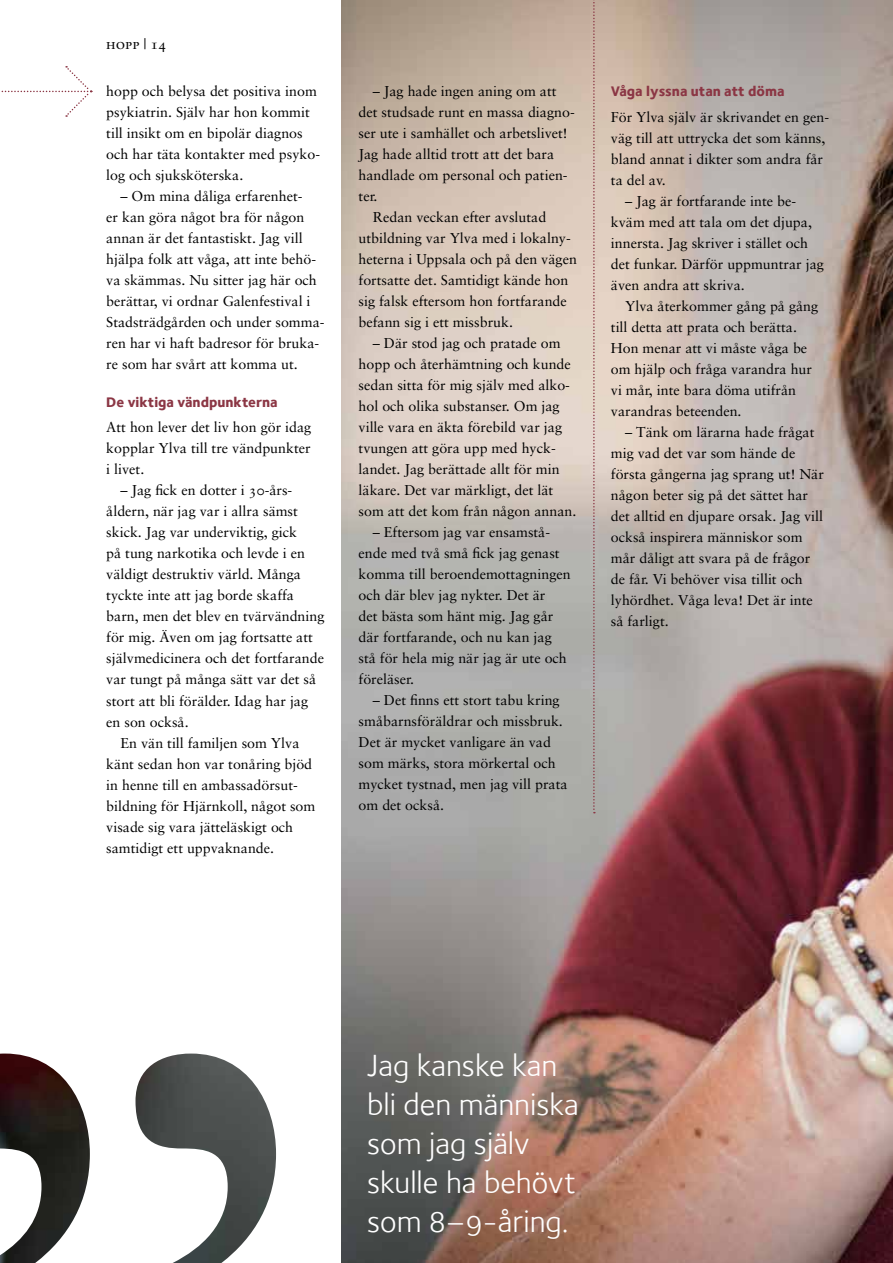
<style>
.page{position:relative;width:893px;height:1263px;background:#fff}
.page>*{position:absolute;margin:0;border:0;box-sizing:border-box;transform-origin:0 0}
.t1{font:31.5px/39px "Foundry Sterling Book OSF";color:#fff}
.t2{font:14.25px/21px "Sabon Roman Os F";color:#000}
.t3{font:14.25px "Foundry Sterling Extra Bold OSF";color:#8b3644}
.t4{font:14.25px "Sabon Roman SC";color:#000}
</style>
<div class="page">
<img style="left:342px;top:0;width:551px;height:1263px">
<img style="left:0;top:1053px;width:276px;height:210px">
<svg style="left:1px;top:66px;width:91px;height:51px"></svg>
<svg style="left:593px;top:0;width:2px;height:813px;background:#ba9b97"></svg>
<p class="t4" style="left:106px;top:36px;width:62px">hopp | 14</p>
<p class="t2" style="left:106px;top:80px;width:215px">hopp och belysa det positiva inom psykiatrin. Själv har hon kommit till insikt om en bipolär diagnos och har täta kontakter med psyko&shy;log och sjuksköterska.</p>
<p class="t2" style="left:106px;top:185px;width:220px;text-indent:14px">– Om mina dåliga erfarenhet-<br>er kan göra något bra för någon annan är det fantastiskt. Jag vill hjälpa folk att våga, att inte behö&shy;va skämmas. Nu sitter jag här och berättar, vi ordnar Galenfestival i<br>Stadsträdgården och under somma&shy;ren har vi haft badresor för bruka&shy;re som har svårt att komma ut.</p>
<p class="t3" style="left:106px;top:393px;width:173px">De viktiga vändpunkterna</p>
<p class="t2" style="left:106px;top:417px;width:207px;text-align:justify">Att hon lever det liv hon gör idag kopplar Ylva till tre vändpunkter i livet.</p>
<p class="t2" style="left:121px;top:480px;width:173px">– Jag fick en dotter i 30-års-</p>
<p class="t2" style="left:106px;top:501px;width:193px">åldern, när jag var i allra sämst</p>
<p class="t2" style="left:106px;top:522px;width:192px">skick. Jag var underviktig, gick</p>
<p class="t2" style="left:106px;top:543px;width:200px">på tung narkotika och levde i en</p>
<p class="t2" style="left:106px;top:564px;width:196px">väldigt destruktiv värld. Många</p>
<p class="t2" style="left:106px;top:585px;width:189px">tyckte inte att jag borde skaffa</p>
<p class="t2" style="left:106px;top:606px;width:220px">barn, men det blev en tvärvändning</p>
<p class="t2" style="left:106px;top:627px;width:208px">för mig. Även om jag fortsatte att</p>
<p class="t2" style="left:106px;top:648px;width:219px">självmedicinera och det fortfarande</p>
<p class="t2" style="left:106px;top:669px;width:211px">var tungt på många sätt var det så</p>
<p class="t2" style="left:106px;top:690px;width:203px">stort att bli förälder. Idag har jag</p>
<p class="t2" style="left:106px;top:711px;width:84px">en son också.</p>
<p class="t2" style="left:121px;top:732px;width:180px">En vän till familjen som Ylva</p>
<p class="t2" style="left:106px;top:753px;width:207px">känt sedan hon var tonåring bjöd</p>
<p class="t2" style="left:106px;top:774px;width:193px">in henne till en ambassadörsut-</p>
<p class="t2" style="left:106px;top:795px;width:211px">bildning för Hjärnkoll, något som</p>
<p class="t2" style="left:106px;top:816px;width:188px">visade sig vara jätteläskigt och</p>
<p class="t2" style="left:106px;top:837px;width:169px">samtidigt ett uppvaknande.</p>
<p class="t2" style="left:373px;top:81px;width:185px">– Jag hade ingen aning om att</p>
<p class="t2" style="left:359px;top:102px;width:218px">det studsade runt en massa diagno-</p>
<p class="t2" style="left:359px;top:123px;width:210px">ser ute i samhället och arbetslivet!</p>
<p class="t2" style="left:359px;top:144px;width:197px">Jag hade alltid trott att det bara</p>
<p class="t2" style="left:359px;top:165px;width:211px">handlade om personal och patien-</p>
<p class="t2" style="left:359px;top:186px;width:20px">ter.</p>
<p class="t2" style="left:373px;top:207px;width:175px">Redan veckan efter avslutad</p>
<p class="t2" style="left:359px;top:228px;width:214px">utbildning var Ylva med i lokalny-</p>
<p class="t2" style="left:359px;top:249px;width:220px">heterna i Uppsala och på den vägen</p>
<p class="t2" style="left:359px;top:270px;width:211px">fortsatte det. Samtidigt kände hon</p>
<p class="t2" style="left:359px;top:291px;width:210px">sig falsk eftersom hon fortfarande</p>
<p class="t2" style="left:359px;top:312px;width:156px">befann sig i ett missbruk.</p>
<p class="t2" style="left:359px;top:333px;width:219px;text-indent:14px">– Där stod jag och pratade om hopp och återhämtning och kunde sedan sitta för mig själv med alko&shy;hol och olika substanser. Om jag ville vara en äkta förebild var jag tvungen att göra upp med hyck&shy;landet. Jag berättade allt för min läkare. Det var märkligt, det lät som att det kom från någon annan.</p>
<p class="t2" style="left:359px;top:522px;width:214px;text-indent:14px">– Eftersom jag var ensamstå&shy;ende med två små fick jag genast komma till beroendemottagningen och där blev jag nykter. Det är<br>det bästa som hänt mig. Jag går där fortfarande, och nu kan jag stå för hela mig när jag är ute och föreläser.</p>
<p class="t2" style="left:359px;top:690px;width:210px;text-indent:14px">– Det finns ett stort tabu kring småbarnsföräldrar och missbruk.<br>Det är mycket vanligare än vad som märks, stora mörkertal och mycket tystnad, men jag vill prata om det också.</p>
<p class="t3" style="left:611px;top:83px;width:175px">Våga lyssna utan att döma</p>
<p class="t2" style="left:611px;top:106px;width:220px">För Ylva själv är skrivandet en gen&shy;väg till att uttrycka det som känns, bland annat i dikter som andra får ta del av.</p>
<p class="t2" style="left:611px;top:190px;width:215px;text-indent:14px">– Jag är fortfarande inte be&shy;kväm med att tala om det djupa, innersta. Jag skriver i stället och det funkar. Därför uppmuntrar jag även andra att skriva.</p>
<p class="t2" style="left:611px;top:295px;width:209px;text-indent:14px">Ylva återkommer gång på gång till detta att prata och berätta.<br>Hon menar att vi måste våga be om hjälp och fråga varandra hur vi mår, inte bara döma utifrån varandras beteenden.</p>
<p class="t2" style="left:611px;top:421px;width:214px;text-indent:14px">– Tänk om lärarna hade frågat mig vad det var som hände de första gångerna jag sprang ut! När någon beter sig på det sättet har det alltid en djupare orsak. Jag vill också inspirera människor som mår dåligt att svara på de frågor de får. Vi behöver visa tillit och lyhördhet. Våga leva! Det är inte så farligt.</p>
<h1 class="t1" style="left:367px;top:1046px;width:213px">Jag kanske kan bli den människa som jag själv skulle ha behövt som 8–9-åring.</h1>
</div>
